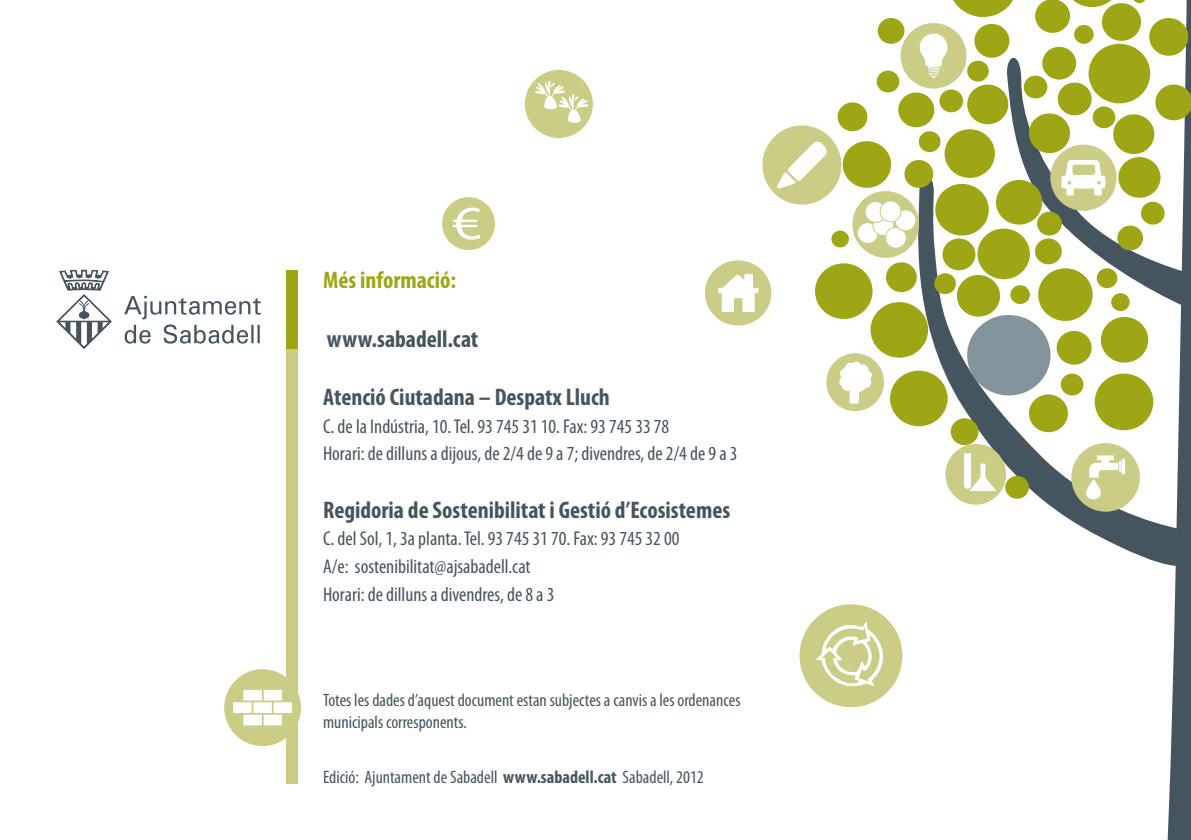
<style>
.page{position:relative;width:1191px;height:840px;background:#fff}
.page>*{position:absolute;margin:0;border:0;box-sizing:border-box;transform-origin:0 0}
.subtituls{font:700 condensed 24px "Myriad Pro";color:#45555f}
.subtituls-2{font:700 condensed 24px "Myriad Pro";color:#9ea615}
.text{font:condensed 20px "Myriad Pro";color:#45555f}
.text-2{font:condensed 18px/22px "Myriad Pro";color:#45555f}
.s1{font-weight:700}
</style>
<div class="page">
<svg style="left:907px;top:0;width:284px;height:839px"></svg>
<div style="left:967px;top:315px;width:83px;height:80px;background:#83939c;border-radius:50%"></div>
<div style="left:876px;top:71px;width:23px;height:21px;background:#9ea615;border-radius:50%"></div>
<div style="left:898px;top:92px;width:36px;height:35px;background:#9ea615;border-radius:50%"></div>
<div style="left:939px;top:89px;width:24px;height:23px;background:#9ea615;border-radius:50%"></div>
<div style="left:919px;top:131px;width:21px;height:21px;background:#9ea615;border-radius:50%"></div>
<div style="left:904px;top:160px;width:29px;height:28px;background:#9ea615;border-radius:50%"></div>
<div style="left:837px;top:102px;width:30px;height:29px;background:#9ea615;border-radius:50%"></div>
<div style="left:842px;top:141px;width:49px;height:47px;background:#9ea615;border-radius:50%"></div>
<div style="left:831px;top:230px;width:18px;height:17px;background:#9ea615;border-radius:50%"></div>
<div style="left:815px;top:263px;width:57px;height:56px;background:#9ea615;border-radius:50%"></div>
<div style="left:886px;top:262px;width:30px;height:30px;background:#9ea615;border-radius:50%"></div>
<div style="left:870px;top:302px;width:58px;height:55px;background:#9ea615;border-radius:50%"></div>
<div style="left:890px;top:370px;width:57px;height:56px;background:#9ea615;border-radius:50%"></div>
<div style="left:950px;top:418px;width:28px;height:27px;background:#9ea615;border-radius:50%"></div>
<div style="left:1005px;top:475px;width:24px;height:23px;background:#9ea615;border-radius:50%"></div>
<div style="left:1094px;top:373px;width:59px;height:57px;background:#9ea615;border-radius:50%"></div>
<div style="left:1100px;top:317px;width:48px;height:45px;background:#9ea615;border-radius:50%"></div>
<div style="left:1111px;top:293px;width:18px;height:18px;background:#9ea615;border-radius:50%"></div>
<div style="left:1096px;top:268px;width:21px;height:20px;background:#9ea615;border-radius:50%"></div>
<div style="left:1038px;top:268px;width:54px;height:53px;background:#9ea615;border-radius:50%"></div>
<div style="left:1056px;top:331px;width:35px;height:33px;background:#9ea615;border-radius:50%"></div>
<div style="left:1060px;top:373px;width:23px;height:22px;background:#9ea615;border-radius:50%"></div>
<div style="left:1029px;top:394px;width:39px;height:38px;background:#9ea615;border-radius:50%"></div>
<div style="left:957px;top:275px;width:43px;height:41px;background:#9ea615;border-radius:50%"></div>
<div style="left:1010px;top:285px;width:20px;height:19px;background:#9ea615;border-radius:50%"></div>
<div style="left:934px;top:273px;width:22px;height:21px;background:#9ea615;border-radius:50%"></div>
<div style="left:942px;top:238px;width:33px;height:32px;background:#9ea615;border-radius:50%"></div>
<div style="left:977px;top:228px;width:53px;height:51px;background:#9ea615;border-radius:50%"></div>
<div style="left:1035px;top:238px;width:26px;height:26px;background:#9ea615;border-radius:50%"></div>
<div style="left:1037px;top:211px;width:24px;height:24px;background:#9ea615;border-radius:50%"></div>
<div style="left:996px;top:180px;width:46px;height:44px;background:#9ea615;border-radius:50%"></div>
<div style="left:935px;top:184px;width:53px;height:51px;background:#9ea615;border-radius:50%"></div>
<div style="left:944px;top:129px;width:51px;height:49px;background:#9ea615;border-radius:50%"></div>
<div style="left:967px;top:84px;width:41px;height:40px;background:#9ea615;border-radius:50%"></div>
<div style="left:967px;top:61px;width:21px;height:20px;background:#9ea615;border-radius:50%"></div>
<div style="left:877px;top:18px;width:27px;height:26px;background:#9ea615;border-radius:50%"></div>
<svg style="left:948px;top:0;width:69px;height:17px"></svg>
<div style="left:974px;top:24px;width:35px;height:34px;background:#9ea615;border-radius:50%"></div>
<div style="left:1035px;top:0;width:35px;height:33px;background:#9ea615;border-radius:50%"></div>
<div style="left:1074px;top:25px;width:19px;height:19px;background:#9ea615;border-radius:50%"></div>
<div style="left:1042px;top:47px;width:34px;height:32px;background:#9ea615;border-radius:50%"></div>
<div style="left:1023px;top:76px;width:24px;height:22px;background:#9ea615;border-radius:50%"></div>
<div style="left:1028px;top:113px;width:42px;height:40px;background:#9ea615;border-radius:50%"></div>
<div style="left:1118px;top:157px;width:42px;height:41px;background:#9ea615;border-radius:50%"></div>
<div style="left:1141px;top:202px;width:23px;height:22px;background:#9ea615;border-radius:50%"></div>
<div style="left:1117px;top:225px;width:26px;height:25px;background:#9ea615;border-radius:50%"></div>
<div style="left:1113px;top:114px;width:41px;height:40px;background:#9ea615;border-radius:50%"></div>
<div style="left:1092px;top:106px;width:23px;height:22px;background:#9ea615;border-radius:50%"></div>
<div style="left:1057px;top:82px;width:34px;height:33px;background:#9ea615;border-radius:50%"></div>
<div style="left:1088px;top:44px;width:62px;height:59px;background:#9ea615;border-radius:50%"></div>
<svg style="left:1155px;top:84px;width:36px;height:36px"></svg>
<div style="left:1149px;top:18px;width:39px;height:38px;background:#9ea615;border-radius:50%"></div>
<div style="left:1102px;top:3px;width:39px;height:38px;background:#9ea615;border-radius:50%"></div>
<svg style="left:1062px;top:0;width:59px;height:7px"></svg>
<svg style="left:1132px;top:0;width:14px;height:3px"></svg>
<div style="left:286px;top:270px;width:11px;height:512px;background:#cbcd86"></div>
<div style="left:286px;top:270px;width:11px;height:78px;background:#9ea615"></div>
<svg style="left:124px;top:296px;width:137px;height:47px"></svg>
<svg style="left:56px;top:269px;width:56px;height:80px"></svg>
<div style="left:705px;top:260px;width:66px;height:65px;background:#cbcd86;border-radius:50%"></div>
<svg style="left:718px;top:274px;width:40px;height:38px"></svg>
<div style="left:224px;top:668px;width:77px;height:77px;background:#cbcd86;border-radius:50%"></div>
<svg style="left:233px;top:689px;width:59px;height:36px"></svg>
<div style="left:1050px;top:144px;width:66px;height:67px;background:#cbcd86;border-radius:50%"></div>
<svg style="left:1061px;top:160px;width:44px;height:35px"></svg>
<div style="left:1072px;top:165px;width:23px;height:10px;background:#cbcd86;border-radius:3px"></div>
<div style="left:1071px;top:443px;width:68px;height:68px;background:#cbcd86;border-radius:50%"></div>
<svg style="left:1086px;top:455px;width:39px;height:44px"></svg>
<div style="left:525px;top:70px;width:68px;height:68px;background:#cbcd86;border-radius:50%"></div>
<svg style="left:534px;top:80px;width:55px;height:43px"></svg>
<div style="left:799px;top:604px;width:103px;height:102px;background:#cbcd86;border-radius:50%"></div>
<svg style="left:815px;top:621px;width:68px;height:65px"></svg>
<div style="left:442px;top:197px;width:53px;height:53px;background:#cbcd86;border-radius:50%"></div>
<svg style="left:453px;top:207px;width:27px;height:32px"></svg>
<div style="left:852px;top:191px;width:67px;height:66px;background:#cbcd86;border-radius:50%"></div>
<div style="left:857px;top:222px;width:21px;height:21px;background:#fff;border-radius:50%"></div>
<div style="left:857px;top:222px;width:21px;height:22px;border:1px solid #cbcd86;border-radius:50%"></div>
<div style="left:873px;top:214px;width:20px;height:21px;background:#fff;border-radius:50%"></div>
<div style="left:872px;top:214px;width:22px;height:22px;border:1px solid #cbcd86;border-radius:50%"></div>
<div style="left:885px;top:227px;width:21px;height:21px;background:#fff;border-radius:50%"></div>
<div style="left:885px;top:227px;width:22px;height:21px;border:1px solid #cbcd86;border-radius:50%"></div>
<div style="left:895px;top:210px;width:21px;height:21px;background:#fff;border-radius:50%"></div>
<div style="left:894px;top:209px;width:22px;height:22px;border:1px solid #cbcd86;border-radius:50%"></div>
<div style="left:865px;top:201px;width:21px;height:21px;background:#fff;border-radius:50%"></div>
<div style="left:864px;top:201px;width:22px;height:22px;border:1px solid #cbcd86;border-radius:50%"></div>
<div style="left:880px;top:201px;width:21px;height:21px;background:#fff;border-radius:50%"></div>
<div style="left:879px;top:200px;width:22px;height:22px;border:1px solid #cbcd86;border-radius:50%"></div>
<div style="left:826px;top:353px;width:58px;height:58px;background:#cbcd86;border-radius:50%"></div>
<svg style="left:839px;top:361px;width:33px;height:42px"></svg>
<div style="left:762px;top:125px;width:79px;height:79px;background:#cbcd86;border-radius:50%"></div>
<svg style="left:777px;top:141px;width:50px;height:48px"></svg>
<div style="left:900px;top:23px;width:66px;height:65px;background:#cbcd86;border-radius:50%"></div>
<svg style="left:919px;top:34px;width:28px;height:44px"></svg>
<div style="left:945px;top:443px;width:61px;height:61px;background:#cbcd86;border-radius:50%"></div>
<svg style="left:964px;top:451px;width:32px;height:40px"></svg>
<p class="subtituls-2" style="left:323px;top:265px;width:134px">Més informació:</p>
<p class="subtituls" style="left:327px;top:324px;width:153px">www.sabadell.cat</p>
<p class="subtituls" style="left:323px;top:381px;width:288px">Atenció Ciutadana – Despatx Lluch</p>
<p class="text" style="left:323px;top:413px;width:348px">C. de la Indústria, 10. Tel. 93 745 31 10. Fax: 93 745 33 78</p>
<p class="text" style="left:323px;top:441px;width:416px">Horari: de dilluns a dijous, de 2/4 de 9 a 7; divendres, de 2/4 de 9 a 3</p>
<p class="subtituls" style="left:323px;top:494px;width:408px">Regidoria de Sostenibilitat i Gestió d’Ecosistemes</p>
<p class="text" style="left:323px;top:526px;width:358px">C. del Sol, 1, 3a planta. Tel. 93 745 31 70. Fax: 93 745 32 00</p>
<p class="text" style="left:323px;top:554px;width:209px">A/e: sostenibilitat@ajsabadell.cat</p>
<p class="text" style="left:323px;top:581px;width:233px">Horari: de dilluns a divendres, de 8 a 3</p>
<p class="text-2" style="left:323px;top:688px;width:419px">Totes les dades d’aquest document estan subjectes a canvis a les ordenances municipals corresponents.</p>
<p class="text-2" style="left:323px;top:765px;width:382px">Edició: Ajuntament de Sabadell <span class="s1">www.sabadell.cat</span> Sabadell, 2012</p>
</div>
